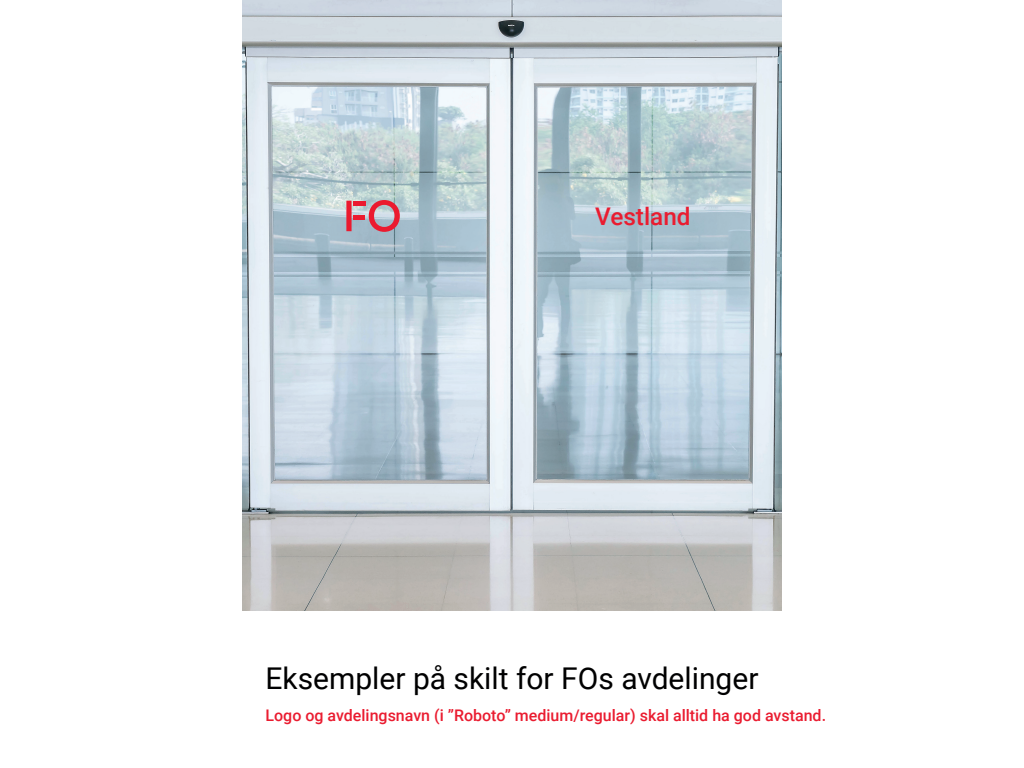
<style>
.page{position:relative;width:1024px;height:768px;background:#fff}
.page>*{position:absolute;margin:0;border:0;box-sizing:border-box;transform-origin:0 0}
.t1{font:30px "Roboto";color:#000001}
.t2{font:500 24.3px "Roboto";color:#ea1c30}
.t3{font:500 16px "Roboto";color:#ea1c30}
</style>
<div class="page">
<img style="left:242px;top:0;width:540px;height:610px">
<svg style="left:369px;top:200px;width:31px;height:32px"></svg>
<div style="left:353px;top:215px;width:12px;height:5px;background:#eb1a2f"></div>
<svg style="left:346px;top:201px;width:6px;height:30px"></svg>
<div style="left:353px;top:201px;width:12px;height:5px;background:#eb1a2f"></div>
<h2 class="t2" style="left:595px;top:199px;width:97px">Vestland</h2>
<h1 class="t1" style="left:266px;top:657px;width:495px">Eksempler på skilt for FOs avdelinger</h1>
<p class="t3" style="left:266px;top:704px;width:562px">Logo og avdelingsnavn (i ”Roboto” medium/regular) skal alltid ha god avstand.</p>
</div>
